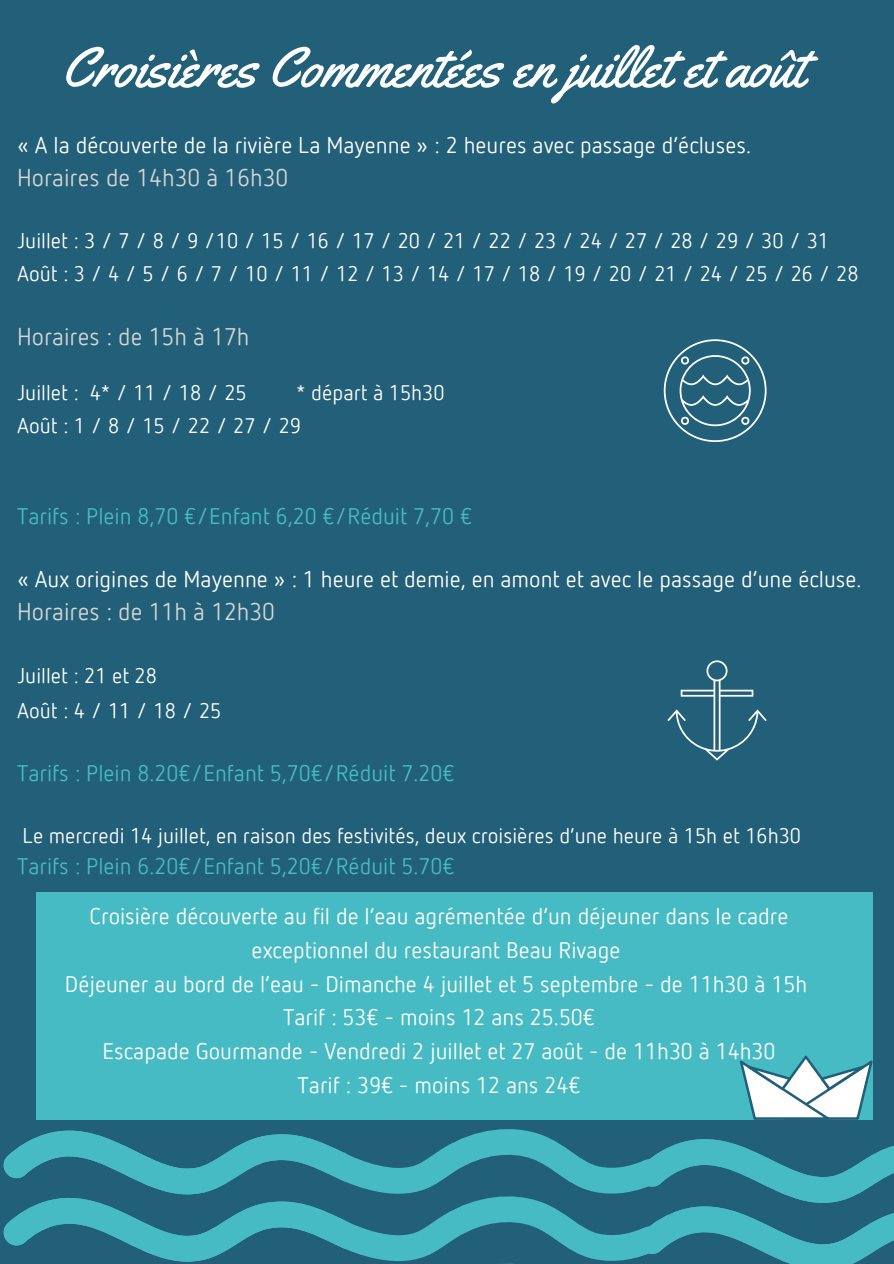
<style>
.page{position:relative;width:894px;height:1264px;background:#fff}
.page>*{position:absolute;margin:0;border:0;box-sizing:border-box;transform-origin:0 0}
.t1{font:57px "Yellowtail";color:#fff}
.t2{font:24px "Netto Offc Pro";color:#d5d5d3}
.t3{font:22.5px/33.8px "Netto Offc Pro";color:#fff;text-align:center}
.t4{font:22.5px "Netto Offc Pro";color:#47bbc3}
.t5{font:21px "Netto Offc Pro";color:#fff}
</style>
<div class="page">
<div style="left:0;top:0;width:893px;height:1263px;background:#225f78"></div>
<svg style="left:178px;top:1129px;width:459px;height:133px"></svg>
<svg style="left:3px;top:1130px;width:342px;height:131px"></svg>
<svg style="left:637px;top:1139px;width:256px;height:124px"></svg>
<div style="left:37px;top:892px;width:835px;height:228px;background:#47bbc3"></div>
<svg style="left:740px;top:1055px;width:132px;height:64px"></svg>
<svg style="left:667px;top:660px;width:99px;height:100px"></svg>
<svg style="left:663px;top:339px;width:103px;height:103px"></svg>
<p class="t1" style="left:62px;top:31px;width:744px">Croisières Commentées en juillet et août</p>
<p class="t3" style="left:17px;top:130px;width:735px">« A la découverte de la rivière La Mayenne » : 2 heures avec passage d’écluses.</p>
<p class="t2" style="left:17px;top:167px;width:272px">Horaires de 14h30 à 16h30</p>
<p class="t5" style="left:17px;top:231px;width:813px">Juillet:3/7/8/9/10/15/16/17/20/21/22/23/24/27/28/29/30/31</p>
<p class="t5" style="left:17px;top:265px;width:842px">Août:3/4/5/6/7/10/11/12/13/14/17/18/19/20/21/24/25/26/28</p>
<p class="t2" style="left:17px;top:326px;width:234px">Horaires : de 15h à 17h</p>
<p class="t5" style="left:17px;top:384px;width:231px">Juillet : 4* / 11 / 18 / 25</p>
<p class="t5" style="left:296px;top:384px;width:150px">* départ à 15h30</p>
<p class="t5" style="left:17px;top:416px;width:285px">Août:1/8/15/22/27/29</p>
<p class="t4" style="left:17px;top:507px;width:456px">Tarifs : Plein 8,70 €/Enfant 6,20 €/Réduit 7,70 €</p>
<p class="t3" style="left:17px;top:564px;width:845px">« Aux origines de Mayenne » : 1 heure et demie, en amont et avec le passage d’une écluse.</p>
<p class="t2" style="left:17px;top:601px;width:259px">Horaires : de 11h à 12h30</p>
<p class="t5" style="left:17px;top:666px;width:141px">Juillet : 21 et 28</p>
<p class="t5" style="left:17px;top:701px;width:206px">Août:4/11/18/25</p>
<p class="t4" style="left:17px;top:763px;width:439px">Tarifs : Plein 8.20€/Enfant 5,70€/Réduit 7.20€</p>
<p class="t5" style="left:23px;top:826px;width:779px">Le mercredi 14 juillet, en raison des festivités, deux croisières d’une heure à 15h et 16h30</p>
<p class="t4" style="left:17px;top:856px;width:439px">Tarifs : Plein 6.20€/Enfant 5,20€/Réduit 5.70€</p>
<p class="t3" style="left:89px;top:901px;width:700px">Croisière découverte au fil de l’eau agrémentée d’un déjeuner dans le cadre exceptionnel du restaurant Beau Rivage</p>
<p class="t3" style="left:65px;top:968px;width:743px">Déjeuner au bord de l’eau - Dimanche 4 juillet et 5 septembre - de 11h30 à 15h</p>
<p class="t3" style="left:283px;top:1002px;width:313px">Tarif : 53€ - moins 12 ans 25.50€</p>
<p class="t3" style="left:102px;top:1036px;width:674px">Escapade Gourmande - Vendredi 2 juillet et 27 août - de 11h30 à 14h30</p>
<p class="t3" style="left:297px;top:1069px;width:284px">Tarif : 39€ - moins 12 ans 24€</p>
</div>
